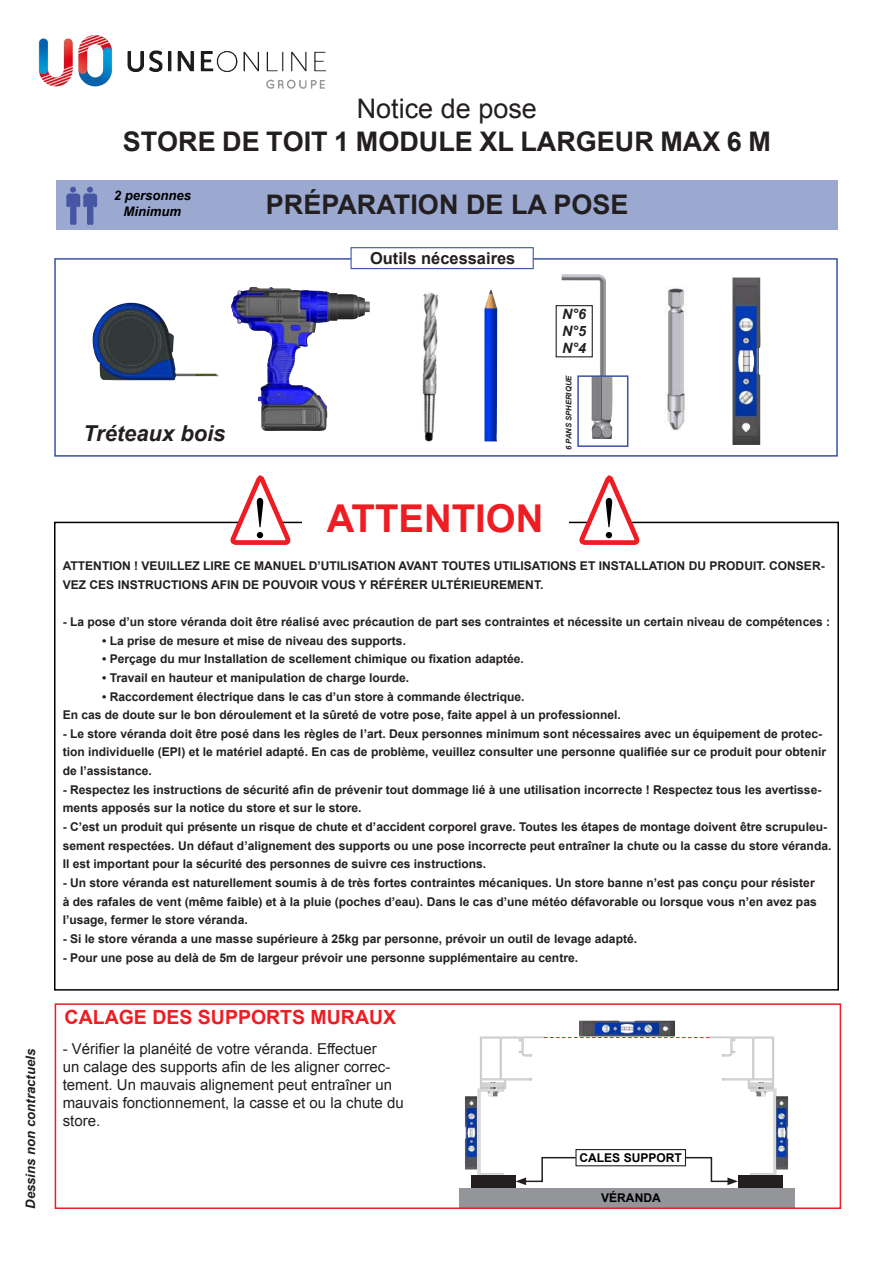
<style>
.page{position:relative;width:893px;height:1263px;background:#fff}
.page>*{position:absolute;margin:0;border:0;box-sizing:border-box;transform-origin:0 0}
.t1{font:700 38.4px "Arial";color:#ee1d23}
.t2{font:700 27px "Arial";color:#231f20}
.t3{font:27px "Arial";color:#231f20}
.t4{font:italic 700 21.9px "Arial";color:#231f20}
.t5{font:700 19.5px "Arial";color:#ee1d23}
.t6{font:700 16.5px "Arial";color:#231f20}
.t7{font:15px/18px "Arial";color:#231f20}
.t8{font:italic 700 14.25px/17.1px "Arial";color:#231f20;text-align:justify}
.t9{font:italic 700 13.2px "Arial";color:#231f20}
.t10{font:italic 700 13.2px/15.8px "Arial";color:#000;text-align:center}
.t11{font:700 12px/18.6px "Arial";color:#231f20}
.t12{font:700 12px "Arial";color:#000}
.t13{font:italic 700 7.65px "Arial";color:#231f20}
.s1{font-family:"Times New Roman";font-weight:400;font-size:58.35px;color:#000}
</style>
<div class="page">
<img style="left:477px;top:1036px;width:68px;height:139px">
<div style="left:459px;top:1188px;width:336px;height:19px;background:#939598"></div>
<div style="left:471px;top:1175px;width:45px;height:13px;background:#231f20"></div>
<img style="left:702px;top:1036px;width:75px;height:139px">
<div style="left:738px;top:1175px;width:44px;height:13px;background:#231f20"></div>
<svg style="left:544px;top:1037px;width:165px;height:1px"></svg>
<svg style="left:516px;top:1156px;width:61px;height:29px"></svg>
<svg style="left:676px;top:1156px;width:62px;height:29px"></svg>
<div style="left:575px;top:1149px;width:111px;height:17px;background:#fff;border:1px solid #231f20"></div>
<div style="left:56px;top:181px;width:782px;height:49px;background:#9ba9d1"></div>
<div style="left:87px;top:203px;width:6px;height:21px;background:#4655a4"></div>
<div style="left:70px;top:203px;width:6px;height:21px;background:#4655a4"></div>
<svg style="left:66px;top:187px;width:31px;height:20px"></svg>
<div style="left:54px;top:258px;width:784px;height:199px;border:2px solid #3853a3"></div>
<div style="left:351px;top:247px;width:183px;height:22px;background:#fff;border:1px solid #3853a3"></div>
<img style="left:92px;top:303px;width:127px;height:78px">
<img style="left:352px;top:290px;width:146px;height:152px">
<img style="left:231px;top:287px;width:97px;height:144px">
<img style="left:562px;top:274px;width:44px;height:101px">
<img style="left:591px;top:378px;width:22px;height:61px">
<div style="left:577px;top:375px;width:51px;height:72px;border:2px solid #3853a3"></div>
<img style="left:732px;top:277px;width:29px;height:168px">
<img style="left:666px;top:287px;width:21px;height:144px">
<div style="left:556px;top:306px;width:36px;height:51px;background:#fff"></div>
<div style="left:556px;top:305px;width:37px;height:52px;border:1px solid #231f20"></div>
<img style="left:579px;top:1020px;width:96px;height:16px">
<img style="left:464px;top:1096px;width:13px;height:74px">
<img style="left:776px;top:1096px;width:13px;height:74px">
<div style="left:55px;top:1003px;width:786px;height:206px;border:2px solid #ee1d23"></div>
<svg style="left:580px;top:475px;width:63px;height:70px"></svg>
<svg style="left:231px;top:475px;width:63px;height:70px"></svg>
<img style="left:38px;top:35px;width:288px;height:54px">
<p class="t9" style="left:22px;top:1209px;width:162px;rotate:-90deg">Dessins non contractuels</p>
<h2 class="t3" style="left:357px;top:91px;width:182px">Notice de pose</h2>
<h2 class="t2" style="left:123px;top:123px;width:650px">STORE DE TOIT 1 MODULE XL LARGEUR MAX 6 M</h2>
<h2 class="t2" style="left:266px;top:187px;width:364px">PRÉPARATION DE LA POSE</h2>
<p class="t10" style="left:114px;top:188px;width:79px">2 personnes<br>Minimum</p>
<h3 class="t4" style="left:83px;top:418px;width:144px">Tréteaux bois</h3>
<h3 class="t6" style="left:370px;top:247px;width:147px">Outils nécessaires</h3>
<p class="t8" style="left:562px;top:306px;width:25px">N°6<br>N°5<br>N°4</p>
<p class="t13" style="left:564px;top:450px;width:76px;rotate:-90deg">6 PANS SPHERIQUE</p>
<h1 class="t1" style="left:250px;top:493px;width:370px"><span class="s1">!</span> ATTENTION <span class="s1">!</span></h1>
<p class="t11" style="left:63px;top:557px;width:763px">ATTENTION ! VEUILLEZ LIRE CE MANUEL D’UTILISATION AVANT TOUTES UTILISATIONS ET INSTALLATION DU PRODUIT. CONSER-<br>VEZ CES INSTRUCTIONS AFIN DE POUVOIR VOUS Y RÉFÉRER ULTÉRIEUREMENT.</p>
<p class="t11" style="left:63px;top:613px;width:769px">- La pose d’un store véranda doit être réalisé avec précaution de part ses contraintes et nécessite un certain niveau de compétences :</p>
<p class="t11" style="left:102px;top:631px;width:305px">• La prise de mesure et mise de niveau des supports.</p>
<p class="t11" style="left:102px;top:650px;width:423px">• Perçage du mur Installation de scellement chimique ou fixation adaptée.</p>
<p class="t11" style="left:102px;top:669px;width:309px">• Travail en hauteur et manipulation de charge lourde.</p>
<p class="t11" style="left:63px;top:687px;width:560px;text-indent:39px">• Raccordement électrique dans le cas d’un store à commande électrique.<br>En cas de doute sur le bon déroulement et la sûreté de votre pose, faite appel à un professionnel.</p>
<p class="t11" style="left:63px;top:725px;width:765px">- Le store véranda doit être posé dans les règles de l’art. Deux personnes minimum sont nécessaires avec un équipement de protec&shy;tion individuelle (EPI) et le matériel adapté. En cas de problème, veuillez consulter une personne qualifiée sur ce produit pour obtenir de l’assistance.</p>
<p class="t11" style="left:63px;top:781px;width:760px">- Respectez les instructions de sécurité afin de prévenir tout dommage lié à une utilisation incorrecte ! Respectez tous les avertisse&shy;ments apposés sur la notice du store et sur le store.</p>
<p class="t11" style="left:63px;top:818px;width:770px">- C’est un produit qui présente un risque de chute et d’accident corporel grave. Toutes les étapes de montage doivent être scrupuleu&shy;sement respectées. Un défaut d’alignement des supports ou une pose incorrecte peut entraîner la chute ou la casse du store véranda.<br>Il est important pour la sécurité des personnes de suivre ces instructions.</p>
<p class="t11" style="left:63px;top:874px;width:755px">- Un store véranda est naturellement soumis à de très fortes contraintes mécaniques. Un store banne n’est pas conçu pour résister à des rafales de vent (même faible) et à la pluie (poches d’eau). Dans le cas d’une météo défavorable ou lorsque vous n’en avez pas l’usage, fermer le store véranda.</p>
<p class="t11" style="left:63px;top:930px;width:576px">- Si le store véranda a une masse supérieure à 25kg par personne, prévoir un outil de levage adapté.</p>
<p class="t11" style="left:63px;top:948px;width:517px">- Pour une pose au delà de 5m de largeur prévoir une personne supplémentaire au centre.</p>
<h3 class="t5" style="left:65px;top:1004px;width:333px">CALAGE DES SUPPORTS MURAUX</h3>
<p class="t7" style="left:63px;top:1039px;width:343px">- Vérifier la planéité de votre véranda. Effectuer<br>un calage des supports afin de les aligner correc&shy;tement. Un mauvais alignement peut entraîner un mauvais fonctionnement, la casse et ou la chute du store.</p>
<p class="t12" style="left:579px;top:1149px;width:104px">CALES SUPPORT</p>
<p class="t12" style="left:601px;top:1189px;width:61px">VÉRANDA</p>
</div>
